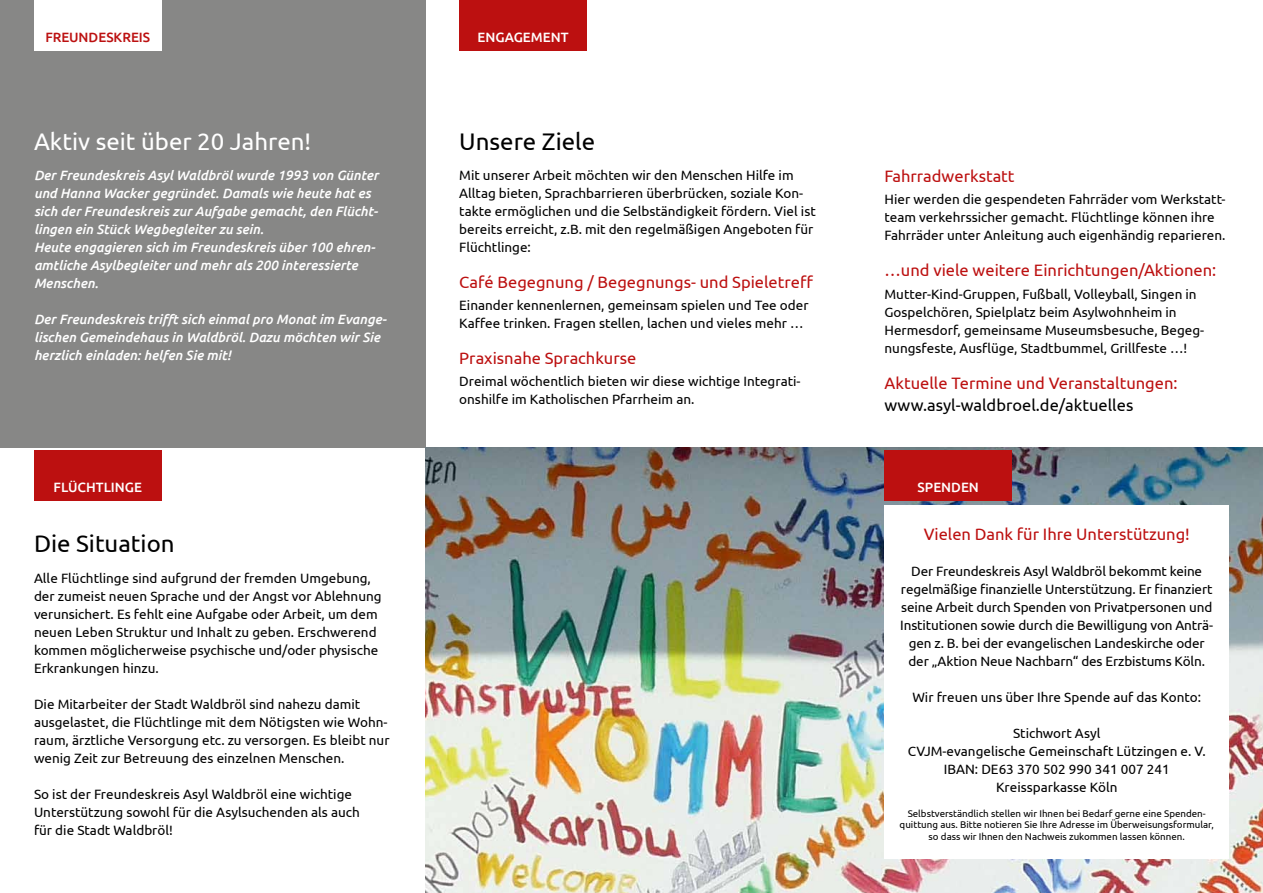
<style>
.page{position:relative;width:1263px;height:893px;background:#fff}
.page>*{position:absolute;margin:0;border:0;box-sizing:border-box;transform-origin:0 0}
.t1{font:24px "Ubuntu";color:#000}
.t2{font:24px "Ubuntu";color:#fff}
.t3{font:16.5px "Ubuntu";color:#bc1010}
.t4{font:16.5px "Ubuntu";color:#000}
.t5{font:13.5px/18px "Ubuntu";color:#000}
.t6{font:italic 500 13.5px/18px "Ubuntu";color:#fff}
.t7{font:500 13.5px "Ubuntu";color:#fff}
.t8{font:500 13.5px "Ubuntu";color:#bc1010}
.t9{font:9.75px/11.7px "Ubuntu";color:#000;text-align:center}
</style>
<div class="page">
<div style="left:0;top:0;width:425px;height:447px;background:#878786"></div>
<img style="left:425px;top:447px;width:838px;height:446px">
<div style="left:34px;top:0;width:128px;height:51px;background:#fff"></div>
<div style="left:459px;top:0;width:128px;height:51px;background:#bc1010"></div>
<div style="left:34px;top:450px;width:128px;height:51px;background:#bc1010"></div>
<div style="left:884px;top:450px;width:128px;height:51px;background:#bc1010"></div>
<div style="left:884px;top:505px;width:345px;height:354px;background:#fff"></div>
<p class="t8" style="left:45px;top:28px;width:106px">FREUNDESKREIS</p>
<p class="t7" style="left:478px;top:28px;width:92px">ENGAGEMENT</p>
<h1 class="t2" style="left:34px;top:127px;width:279px">Aktiv seit über 20 Jahren!</h1>
<h1 class="t1" style="left:459px;top:127px;width:137px">Unsere Ziele</h1>
<p class="t5" style="left:459px;top:166px;width:358px">Mit unserer Arbeit möchten wir den Menschen Hilfe im Alltag bieten, Sprachbarrieren überbrücken, soziale Kon&shy;takte ermöglichen und die Selbständigkeit fördern. Viel ist bereits erreicht, z.B. mit den regelmäßigen Angeboten für Flüchtlinge:</p>
<p class="t3" style="left:459px;top:272px;width:355px">Café Begegnung / Begegnungs- und Spieletreff</p>
<p class="t5" style="left:459px;top:296px;width:351px">Einander kennenlernen, gemeinsam spielen und Tee oder<br>Kaffee trinken. Fragen stellen, lachen und vieles mehr …</p>
<p class="t3" style="left:459px;top:348px;width:179px">Praxisnahe Sprachkurse</p>
<p class="t5" style="left:459px;top:372px;width:343px">Dreimal wöchentlich bieten wir diese wichtige Integrati&shy;onshilfe im Katholischen Pfarrheim an.</p>
<p class="t6" style="left:34px;top:166px;width:346px">Der Freundeskreis Asyl Waldbröl wurde 1993 von Günter und Hanna Wacker gegründet. Damals wie heute hat es sich der Freundeskreis zur Aufgabe gemacht, den Flücht&shy;lingen ein Stück Wegbegleiter zu sein.<br>Heute engagieren sich im Freundeskreis über 100 ehren&shy;amtliche Asylbegleiter und mehr als 200 interessierte Menschen.</p>
<p class="t6" style="left:34px;top:310px;width:354px">Der Freundeskreis trifft sich einmal pro Monat im Evange&shy;lischen Gemeindehaus in Waldbröl. Dazu möchten wir Sie herzlich einladen: helfen Sie mit!</p>
<p class="t3" style="left:884px;top:166px;width:132px">Fahrradwerkstatt</p>
<p class="t5" style="left:884px;top:190px;width:343px">Hier werden die gespendeten Fahrräder vom Werkstatt&shy;team verkehrssicher gemacht. Flüchtlinge können ihre<br>Fahrräder unter Anleitung auch eigenhändig reparieren.</p>
<p class="t3" style="left:884px;top:261px;width:333px">…und viele weitere Einrichtungen/Aktionen:</p>
<p class="t5" style="left:884px;top:284px;width:321px">Mutter-Kind-Gruppen, Fußball, Volleyball, Singen in Gospelchören, Spielplatz beim Asylwohnheim in Hermesdorf, gemeinsame Museumsbesuche, Begeg&shy;nungsfeste, Ausflüge, Stadtbummel, Grillfeste …!</p>
<p class="t3" style="left:884px;top:373px;width:295px">Aktuelle Termine und Veranstaltungen:</p>
<p class="t4" style="left:884px;top:395px;width:250px">www.asyl-waldbroel.de/aktuelles</p>
<p class="t7" style="left:54px;top:479px;width:90px">FLÜCHTLINGE</p>
<p class="t7" style="left:918px;top:479px;width:63px">SPENDEN</p>
<h1 class="t1" style="left:34px;top:529px;width:142px">Die Situation</h1>
<p class="t5" style="left:34px;top:568px;width:349px">Alle Flüchtlinge sind aufgrund der fremden Umgebung, der zumeist neuen Sprache und der Angst vor Ablehnung verunsichert. Es fehlt eine Aufgabe oder Arbeit, um dem neuen Leben Struktur und Inhalt zu geben. Erschwerend kommen möglicherweise psychische und/oder physische Erkrankungen hinzu.</p>
<p class="t5" style="left:34px;top:694px;width:357px">Die Mitarbeiter der Stadt Waldbröl sind nahezu damit ausgelastet, die Flüchtlinge mit dem Nötigsten wie Wohn&shy;raum, ärztliche Versorgung etc. zu versorgen. Es bleibt nur wenig Zeit zur Betreuung des einzelnen Menschen.</p>
<p class="t5" style="left:34px;top:784px;width:327px">So ist der Freundeskreis Asyl Waldbröl eine wichtige<br>Unterstützung sowohl für die Asylsuchenden als auch für die Stadt Waldbröl!</p>
<p class="t3" style="left:924px;top:524px;width:268px">Vielen Dank für Ihre Unterstützung!</p>
<p class="t5" style="left:900px;top:562px;width:314px;text-align:center">Der Freundeskreis Asyl Waldbröl bekommt keine regelmäßige finanzielle Unterstützung. Er finanziert seine Arbeit durch Spenden von Privatpersonen und Institutionen sowie durch die Bewilligung von Anträ&shy;gen z. B. bei der evangelischen Landeskirche oder der „Aktion Neue Nachbarn“ des Erzbistums Köln.</p>
<p class="t5" style="left:912px;top:688px;width:290px">Wir freuen uns über Ihre Spende auf das Konto:</p>
<p class="t5" style="left:908px;top:724px;width:299px;text-align:center">Stichwort Asyl<br>CVJM-evangelische Gemeinschaft Lützingen e. V.<br>IBAN: DE63 370 502 990 341 007 241<br>Kreissparkasse Köln</p>
<p class="t9" style="left:900px;top:807px;width:316px">Selbstverständlich stellen wir Ihnen bei Bedarf gerne eine Spenden&shy;quittung aus. Bitte notieren Sie Ihre Adresse im Überweisungsformular, so dass wir Ihnen den Nachweis zukommen lassen können.</p>
</div>
